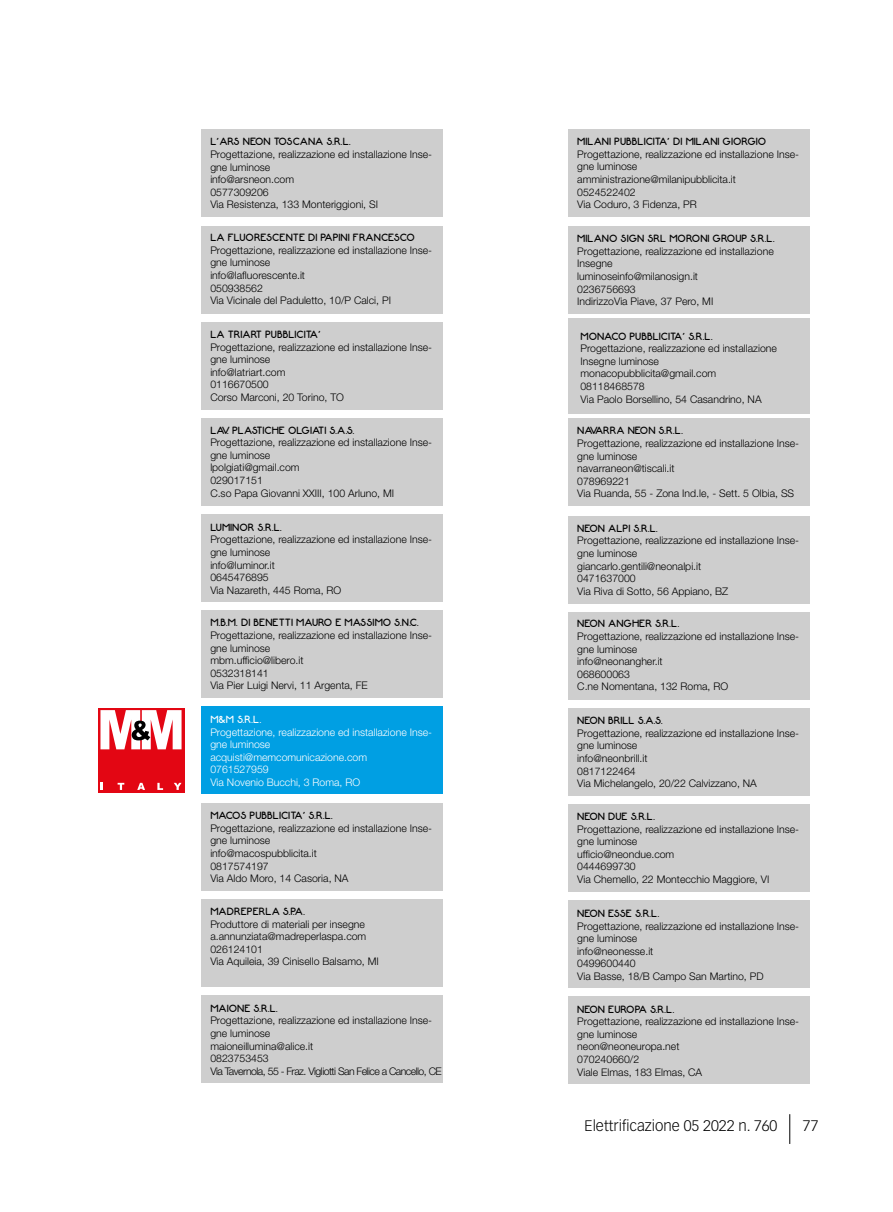
<style>
.page{position:relative;width:893px;height:1212px;background:#fff}
.page>*{position:absolute;margin:0;border:0;box-sizing:border-box;transform-origin:0 0}
.t1{font:300 15px "Vectora LT Std";color:#000}
.t2{font:300 10.5px/12.6px "Helvetica Neue LT Std";color:#000}
.t3{font:10.5px "Neon 80 s";color:#000}
.t4{font:300 10.5px/12.6px "Helvetica Neue LT Std";color:#fff}
.t5{font:10.5px "Neon 80 s";color:#fff}
</style>
<div class="page">
<hr style="left:789px;top:1114px;width:1px;height:30px;background:#000">
<div style="left:202px;top:515px;width:241px;height:87px;background:#cecece"></div>
<div style="left:202px;top:226px;width:241px;height:87px;background:#cecece"></div>
<div style="left:202px;top:900px;width:241px;height:87px;background:#cecece"></div>
<div style="left:202px;top:611px;width:241px;height:87px;background:#cecece"></div>
<div style="left:202px;top:322px;width:241px;height:87px;background:#cecece"></div>
<div style="left:202px;top:996px;width:241px;height:87px;background:#cecece"></div>
<div style="left:202px;top:707px;width:241px;height:87px;background:#009fe3"></div>
<div style="left:202px;top:418px;width:241px;height:87px;background:#cecece"></div>
<div style="left:202px;top:130px;width:241px;height:87px;background:#cecece"></div>
<div style="left:202px;top:803px;width:241px;height:87px;background:#cecece"></div>
<div style="left:569px;top:226px;width:241px;height:87px;background:#cecece"></div>
<div style="left:569px;top:418px;width:241px;height:87px;background:#cecece"></div>
<div style="left:569px;top:130px;width:241px;height:87px;background:#cecece"></div>
<div style="left:569px;top:318px;width:241px;height:95px;background:#cecece"></div>
<div style="left:98px;top:707px;width:86px;height:85px;background:#e30613"></div>
<svg style="left:100px;top:710px;width:82px;height:39px"></svg>
<svg style="left:100px;top:783px;width:3px;height:7px"></svg>
<svg style="left:118px;top:783px;width:6px;height:7px"></svg>
<svg style="left:137px;top:783px;width:8px;height:7px"></svg>
<svg style="left:157px;top:783px;width:6px;height:7px"></svg>
<svg style="left:174px;top:783px;width:8px;height:7px"></svg>
<div style="left:569px;top:901px;width:241px;height:87px;background:#cecece"></div>
<div style="left:569px;top:612px;width:241px;height:87px;background:#cecece"></div>
<div style="left:569px;top:997px;width:241px;height:87px;background:#cecece"></div>
<div style="left:569px;top:708px;width:241px;height:87px;background:#cecece"></div>
<div style="left:569px;top:804px;width:241px;height:87px;background:#cecece"></div>
<div style="left:569px;top:516px;width:241px;height:87px;background:#cecece"></div>
<p class="t3" style="left:210px;top:136px;width:142px">L’ARS NEON TOSCANA S.R.L.</p>
<p class="t2" style="left:210px;top:148px;width:223px">Progettazione, realizzazione ed installazione Inse&shy;gne luminose<br>info@arsneon.com<br>0577309206<br>Via Resistenza, 133 Monteriggioni, SI</p>
<p class="t3" style="left:210px;top:232px;width:206px">LA FLUORESCENTE DI PAPINI FRANCESCO</p>
<p class="t2" style="left:210px;top:243px;width:223px">Progettazione, realizzazione ed installazione Inse&shy;gne luminose<br>info@lafluorescente.it<br>050938562<br>Via Vicinale del Paduletto, 10/P Calci, PI</p>
<p class="t3" style="left:210px;top:328px;width:112px">LA TRIART PUBBLICITA’</p>
<p class="t2" style="left:210px;top:340px;width:223px">Progettazione, realizzazione ed installazione Inse&shy;gne luminose<br>info@latriart.com<br>0116670500<br>Corso Marconi, 20 Torino, TO</p>
<p class="t3" style="left:210px;top:424px;width:146px">LAV. PLASTICHE OLGIATI S.A.S.</p>
<p class="t2" style="left:210px;top:436px;width:223px">Progettazione, realizzazione ed installazione Inse&shy;gne luminose<br>lpolgiati@gmail.com<br>029017151<br>C.so Papa Giovanni XXIII, 100 Arluno, MI</p>
<p class="t3" style="left:210px;top:521px;width:73px">LUMINOR S.R.L.</p>
<p class="t2" style="left:210px;top:533px;width:223px">Progettazione, realizzazione ed installazione Inse&shy;gne luminose<br>info@luminor.it<br>0645476895<br>Via Nazareth, 445 Roma, RO</p>
<p class="t3" style="left:210px;top:617px;width:210px">M.B.M. DI BENETTI MAURO E MASSIMO S.N.C.</p>
<p class="t2" style="left:210px;top:629px;width:223px">Progettazione, realizzazione ed installazione Inse&shy;gne luminose<br>mbm.ufficio@libero.it<br>0532318141<br>Via Pier Luigi Nervi, 11 Argenta, FE</p>
<p class="t5" style="left:210px;top:713px;width:53px">M&amp;M S.R.L.</p>
<p class="t4" style="left:210px;top:725px;width:223px">Progettazione, realizzazione ed installazione Inse&shy;gne luminose<br>acquisti@memcomunicazione.com<br>0761527959<br>Via Novenio Bucchi, 3 Roma, RO</p>
<p class="t3" style="left:210px;top:810px;width:124px">MACOS PUBBLICITA’ S.R.L.</p>
<p class="t2" style="left:210px;top:821px;width:223px">Progettazione, realizzazione ed installazione Inse&shy;gne luminose<br>info@macospubblicita.it<br>0817574197<br>Via Aldo Moro, 14 Casoria, NA</p>
<p class="t3" style="left:210px;top:905px;width:96px">MADREPERLA S.P.A.</p>
<p class="t2" style="left:210px;top:917px;width:170px">Produttore di materiali per insegne a.annunziata@madreperlaspa.com<br>026124101<br>Via Aquileia, 39 Cinisello Balsamo, MI</p>
<p class="t3" style="left:210px;top:1002px;width:69px">MAIONE S.R.L.</p>
<p class="t2" style="left:210px;top:1014px;width:233px">Progettazione, realizzazione ed installazione Inse&shy;gne luminose<br>maioneillumina@alice.it<br>0823753453<br>Via Tavernola, 55 - Fraz. Vigliotti San Felice a Cancello, CE</p>
<p class="t3" style="left:577px;top:136px;width:190px">MILANI PUBBLICITA’ DI MILANI GIORGIO</p>
<p class="t2" style="left:577px;top:147px;width:223px">Progettazione, realizzazione ed installazione Inse&shy;gne luminose<br>amministrazione@milanipubblicita.it<br>0524522402<br>Via Coduro, 3 Fidenza, PR</p>
<p class="t3" style="left:577px;top:233px;width:199px">MILANO SIGN SRL MORONI GROUP S.R.L.</p>
<p class="t2" style="left:577px;top:245px;width:198px">Progettazione, realizzazione ed installazione<br>Insegne<br>luminoseinfo@milanosign.it<br>0236756693<br>IndirizzoVia Piave, 37 Pero, MI</p>
<p class="t3" style="left:580px;top:330px;width:134px">MONACO PUBBLICITA’ S.R.L.</p>
<p class="t2" style="left:580px;top:342px;width:198px">Progettazione, realizzazione ed installazione<br>Insegne luminose monacopubblicita@gmail.com<br>08118468578<br>Via Paolo Borsellino, 54 Casandrino, NA</p>
<p class="t3" style="left:577px;top:425px;width:107px">NAVARRA NEON S.R.L.</p>
<p class="t2" style="left:577px;top:437px;width:223px">Progettazione, realizzazione ed installazione Inse&shy;gne luminose<br>navarraneon@tiscali.it<br>078969221<br>Via Ruanda, 55 - Zona Ind.le, - Sett. 5 Olbia, SS</p>
<p class="t3" style="left:577px;top:522px;width:82px">NEON ALPI S.R.L.</p>
<p class="t2" style="left:577px;top:534px;width:223px">Progettazione, realizzazione ed installazione Inse&shy;gne luminose<br>giancarlo.gentili@neonalpi.it<br>0471637000<br>Via Riva di Sotto, 56 Appiano, BZ</p>
<p class="t3" style="left:577px;top:618px;width:104px">NEON ANGHER S.R.L.</p>
<p class="t2" style="left:577px;top:630px;width:223px">Progettazione, realizzazione ed installazione Inse&shy;gne luminose<br>info@neonangher.it<br>068600063<br>C.ne Nomentana, 132 Roma, RO</p>
<p class="t3" style="left:577px;top:715px;width:87px">NEON BRILL S.A.S.</p>
<p class="t2" style="left:577px;top:726px;width:223px">Progettazione, realizzazione ed installazione Inse&shy;gne luminose<br>info@neonbrill.it<br>0817122464<br>Via Michelangelo, 20/22 Calvizzano, NA</p>
<p class="t3" style="left:577px;top:810px;width:79px">NEON DUE S.R.L.</p>
<p class="t2" style="left:577px;top:822px;width:223px">Progettazione, realizzazione ed installazione Inse&shy;gne luminose<br>ufficio@neondue.com<br>0444699730<br>Via Chemello, 22 Montecchio Maggiore, VI</p>
<p class="t3" style="left:577px;top:907px;width:84px">NEON ESSE S.R.L.</p>
<p class="t2" style="left:577px;top:919px;width:223px">Progettazione, realizzazione ed installazione Inse&shy;gne luminose<br>info@neonesse.it<br>0499600440<br>Via Basse, 18/B Campo San Martino, PD</p>
<p class="t3" style="left:577px;top:1003px;width:99px">NEON EUROPA S.R.L.</p>
<p class="t2" style="left:577px;top:1015px;width:223px">Progettazione, realizzazione ed installazione Inse&shy;gne luminose<br>neon@neoneuropa.net<br>070240660/2<br>Viale Elmas, 183 Elmas, CA</p>
<h1 class="t1" style="left:585px;top:1116px;width:194px">Elettrificazione 05 2022 n. 760</h1>
<h1 class="t1" style="left:803px;top:1116px;width:17px">77</h1>
</div>
